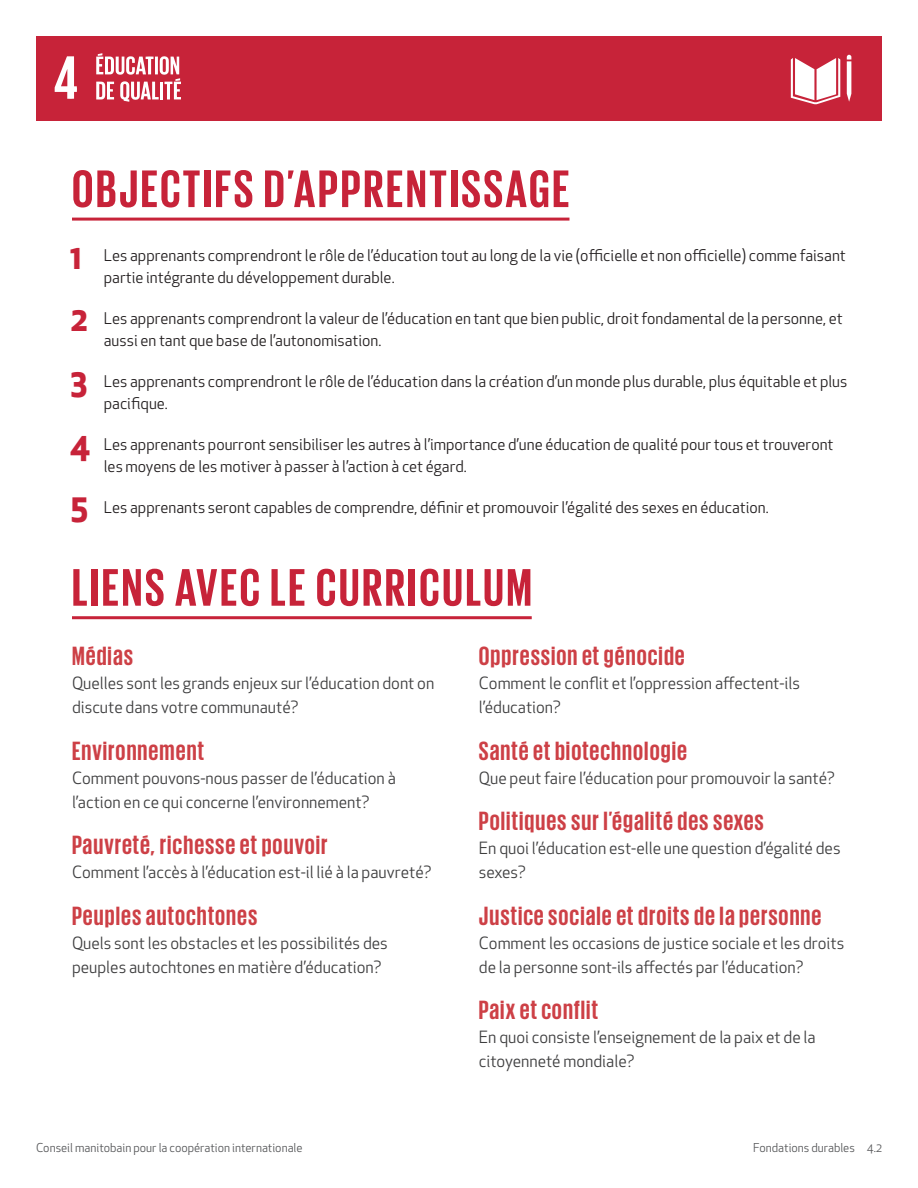
<style>
.page{position:relative;width:918px;height:1188px;background:#fff}
.page>*{position:absolute;margin:0;border:0;box-sizing:border-box;transform-origin:0 0}
.t1{font:700 54px "Giorgio Sans";letter-spacing:.05em;color:#c72339}
.t2{font:700 33px "Apex New";color:#c72339}
.Curriculum_Connectio{font:700 27px "Giorgio Sans";letter-spacing:.04em;color:#cd4046}
.Curriculum_Connectio-2{font:16.5px/24px "Apex New";color:#3e3e3f}
.t3{font:15.75px/22.5px "Apex New";color:#231f20}
.t4{font:12px "Apex New";color:#57585a}
</style>
<div class="page">
<div style="left:36px;top:36px;width:846px;height:85px;background:#c72339"></div>
<svg style="left:791px;top:58px;width:49px;height:46px"></svg>
<svg style="left:847px;top:55px;width:4px;height:47px"></svg>
<hr style="left:72px;top:218px;width:497px;height:3px;background:#c72339">
<hr style="left:72px;top:616px;width:460px;height:3px;background:#c72339">
<svg style="left:55px;top:56px;width:22px;height:43px"></svg>
<svg style="left:96px;top:53px;width:85px;height:49px"></svg>
<p class="t1" style="left:72px;top:162px;width:499px">OBJECTIFS D’APPRENTISSAGE</p>
<p class="t2" style="left:70px;top:233px;width:13px">1</p>
<p class="t2" style="left:70px;top:295px;width:20px">2</p>
<p class="t2" style="left:70px;top:357px;width:19px">3</p>
<p class="t2" style="left:70px;top:421px;width:22px">4</p>
<p class="t2" style="left:70px;top:482px;width:19px">5</p>
<p class="t3" style="left:104px;top:244px;width:743px">Les apprenants comprendront le rôle de l’éducation tout au long de la vie (officielle et non officielle) comme faisant partie intégrante du développement durable.</p>
<p class="t3" style="left:104px;top:307px;width:740px">Les apprenants comprendront la valeur de l’éducation en tant que bien public, droit fondamental de la personne, et aussi en tant que base de l’autonomisation.</p>
<p class="t3" style="left:104px;top:370px;width:745px">Les apprenants comprendront le rôle de l’éducation dans la création d’un monde plus durable, plus équitable et plus pacifique.</p>
<p class="t3" style="left:104px;top:433px;width:731px">Les apprenants pourront sensibiliser les autres à l’importance d’une éducation de qualité pour tous et trouveront les moyens de les motiver à passer à l’action à cet égard.</p>
<p class="t3" style="left:104px;top:496px;width:666px">Les apprenants seront capables de comprendre, définir et promouvoir l’égalité des sexes en éducation.</p>
<p class="t1" style="left:72px;top:560px;width:461px">LIENS AVEC LE CURRICULUM</p>
<p class="Curriculum_Connectio" style="left:72px;top:642px;width:63px">Médias</p>
<p class="Curriculum_Connectio-2" style="left:72px;top:671px;width:364px">Quelles sont les grands enjeux sur l’éducation dont on discute dans votre communauté?</p>
<p class="Curriculum_Connectio" style="left:72px;top:737px;width:134px">Environnement</p>
<p class="Curriculum_Connectio-2" style="left:72px;top:766px;width:325px">Comment pouvons-nous passer de l’éducation à l’action en ce qui concerne l’environnement?</p>
<p class="Curriculum_Connectio" style="left:72px;top:831px;width:257px">Pauvreté, richesse et pouvoir</p>
<p class="Curriculum_Connectio-2" style="left:72px;top:860px;width:361px">Comment l’accès à l’éducation est-il lié à la pauvreté?</p>
<p class="Curriculum_Connectio" style="left:72px;top:902px;width:187px">Peuples autochtones</p>
<p class="Curriculum_Connectio-2" style="left:72px;top:931px;width:317px">Quels sont les obstacles et les possibilités des peuples autochtones en matière d’éducation?</p>
<p class="Curriculum_Connectio" style="left:479px;top:642px;width:207px">Oppression et génocide</p>
<p class="Curriculum_Connectio-2" style="left:479px;top:671px;width:323px">Comment le conflit et l’oppression affectent-ils l’éducation?</p>
<p class="Curriculum_Connectio" style="left:479px;top:737px;width:210px">Santé et biotechnologie</p>
<p class="Curriculum_Connectio-2" style="left:479px;top:766px;width:358px">Que peut faire l’éducation pour promouvoir la santé?</p>
<p class="Curriculum_Connectio" style="left:479px;top:807px;width:287px">Politiques sur l’égalité des sexes</p>
<p class="Curriculum_Connectio-2" style="left:479px;top:836px;width:363px">En quoi l’éducation est-elle une question d’égalité des sexes?</p>
<p class="Curriculum_Connectio" style="left:479px;top:902px;width:344px">Justice sociale et droits de la personne</p>
<p class="Curriculum_Connectio-2" style="left:479px;top:931px;width:367px">Comment les occasions de justice sociale et les droits de la personne sont-ils affectés par l’éducation?</p>
<p class="Curriculum_Connectio" style="left:479px;top:996px;width:121px">Paix et conflit</p>
<p class="Curriculum_Connectio-2" style="left:479px;top:1025px;width:338px">En quoi consiste l’enseignement de la paix et de la citoyenneté mondiale?</p>
<p class="t4" style="left:36px;top:1140px;width:268px">Conseil manitobain pour la coopération internationale</p>
<p class="t4" style="left:753px;top:1140px;width:130px">Fondations durables 4.2</p>
</div>
